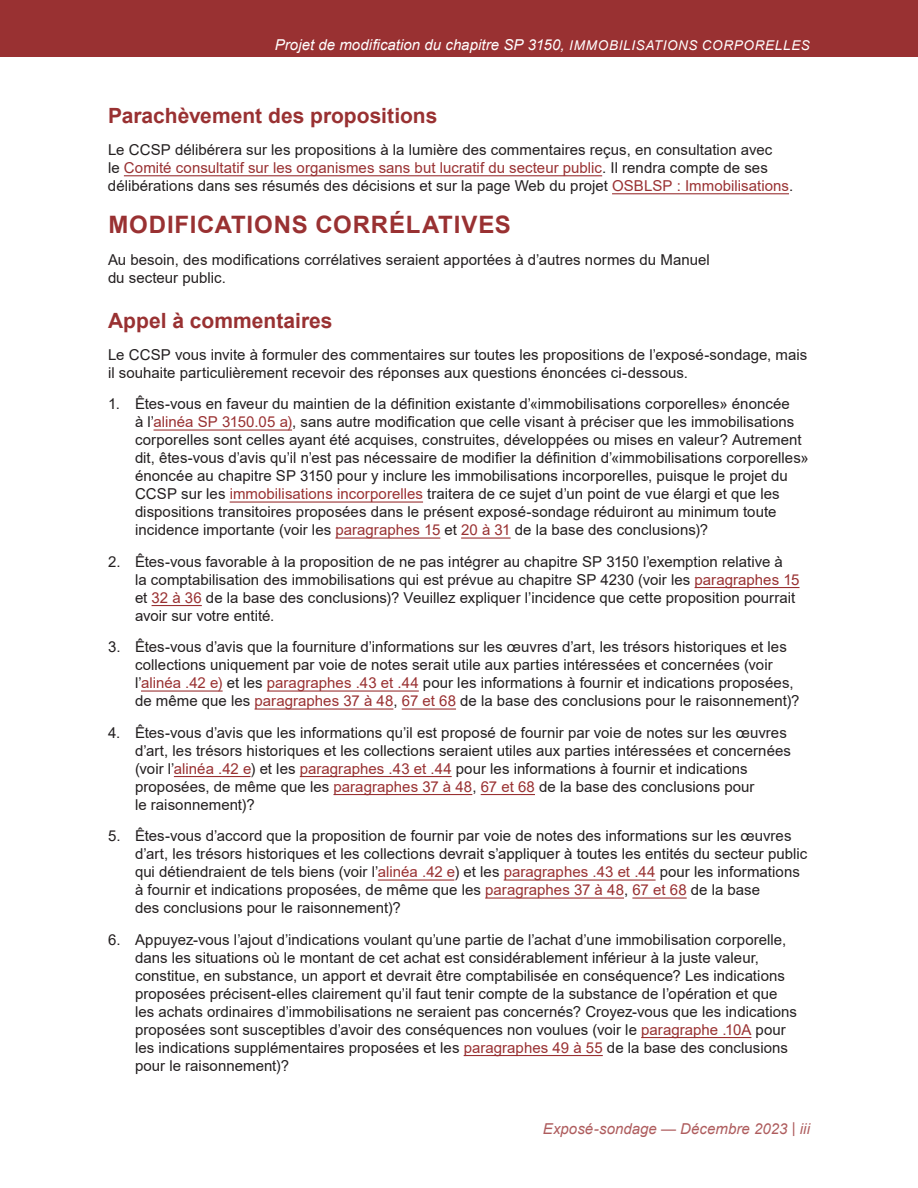
<style>
.page{position:relative;width:918px;height:1188px;background:#fff}
.page>*{position:absolute;margin:0;border:0;box-sizing:border-box;transform-origin:0 0}
.t1{font:700 24px "Arial";letter-spacing:.035em;color:#993132}
.t2{font:700 21px "Arial";color:#993132}
.t3{font:15px/18px "Arial";letter-spacing:.005em;color:#231f20}
.t4{font:italic 15px "Arial";letter-spacing:.005em;color:#fff}
.t5{font:italic 15px "Arial";letter-spacing:.005em;color:#ae5c5d}
.s1{font-size:13.5px}
.s2{color:#993132}
</style>
<div class="page">
<div style="left:0;top:0;width:918px;height:57px;background:#993132"></div>
<hr style="left:124px;top:175px;width:478px;height:1px;background:#993132">
<hr style="left:612px;top:193px;width:177px;height:1px;background:#993132">
<hr style="left:154px;top:429px;width:138px;height:2px;background:#993132">
<hr style="left:230px;top:501px;width:193px;height:2px;background:#993132">
<hr style="left:335px;top:537px;width:105px;height:2px;background:#993132">
<hr style="left:461px;top:537px;width:50px;height:2px;background:#993132">
<hr style="left:695px;top:587px;width:105px;height:1px;background:#993132">
<hr style="left:152px;top:605px;width:50px;height:1px;background:#993132">
<hr style="left:141px;top:690px;width:82px;height:2px;background:#993132">
<hr style="left:267px;top:690px;width:152px;height:2px;background:#993132">
<hr style="left:255px;top:708px;width:138px;height:2px;background:#993132">
<hr style="left:402px;top:708px;width:54px;height:2px;background:#993132">
<hr style="left:174px;top:776px;width:77px;height:1px;background:#993132">
<hr style="left:300px;top:776px;width:152px;height:1px;background:#993132">
<hr style="left:334px;top:794px;width:138px;height:1px;background:#993132">
<hr style="left:481px;top:794px;width:54px;height:1px;background:#993132">
<hr style="left:378px;top:879px;width:76px;height:2px;background:#993132">
<hr style="left:504px;top:879px;width:152px;height:2px;background:#993132">
<hr style="left:485px;top:897px;width:139px;height:2px;background:#993132">
<hr style="left:632px;top:897px;width:55px;height:2px;background:#993132">
<hr style="left:641px;top:1037px;width:110px;height:1px;background:#993132">
<hr style="left:464px;top:1055px;width:139px;height:1px;background:#993132">
<p class="t4" style="left:275px;top:35px;width:536px">Projet de modification du chapitre SP 3150, <span class="s1">IMMOBILISATIONS CORPORELLES</span></p>
<h3 class="t2" style="left:108px;top:101px;width:331px">Parachèvement des propositions</h3>
<p class="t3" style="left:108px;top:140px;width:687px">Le CCSP délibérera sur les propositions à la lumière des commentaires reçus, en consultation avec<br>le <span class="s2">Comité consultatif sur les organismes sans but lucratif du secteur public</span>. Il rendra compte de ses délibérations dans ses résumés des décisions et sur la page Web du projet <span class="s2">OSBLSP : Immobilisations</span>.</p>
<h2 class="t1" style="left:108px;top:208px;width:404px">MODIFICATIONS CORRÉLATIVES</h2>
<p class="t3" style="left:108px;top:250px;width:603px">Au besoin, des modifications corrélatives seraient apportées à d’autres normes du Manuel du secteur public.</p>
<h3 class="t2" style="left:108px;top:306px;width:226px">Appel à commentaires</h3>
<p class="t3" style="left:108px;top:345px;width:701px">Le CCSP vous invite à formuler des commentaires sur toutes les propositions de l’exposé-sondage, mais il souhaite particulièrement recevoir des réponses aux questions énoncées ci-dessous.</p>
<p class="t3" style="left:135px;top:395px;width:675px;text-indent:-27px">1. Êtes-vous en faveur du maintien de la définition existante d’«immobilisations corporelles» énoncée<br>à l’<span class="s2">alinéa SP 3150.05 a)</span>, sans autre modification que celle visant à préciser que les immobilisations corporelles sont celles ayant été acquises, construites, développées ou mises en valeur? Autrement dit, êtes-vous d’avis qu’il n’est pas nécessaire de modifier la définition d’«immobilisations corporelles» énoncée au chapitre SP 3150 pour y inclure les immobilisations incorporelles, puisque le projet du CCSP sur les <span class="s2">immobilisations incorporelles</span> traitera de ce sujet d’un point de vue élargi et que les dispositions transitoires proposées dans le présent exposé-sondage réduiront au minimum toute incidence importante (voir les <span class="s2">paragraphes 15</span> et <span class="s2">20 à 31</span> de la base des conclusions)?</p>
<p class="t3" style="left:135px;top:552px;width:666px;text-indent:-27px">2. Êtes-vous favorable à la proposition de ne pas intégrer au chapitre SP 3150 l’exemption relative à<br>la comptabilisation des immobilisations qui est prévue au chapitre SP 4230 (voir les <span class="s2">paragraphes 15 </span>et <span class="s2">32 à 36</span> de la base des conclusions)? Veuillez expliquer l’incidence que cette proposition pourrait avoir sur votre entité.</p>
<p class="t3" style="left:135px;top:638px;width:666px;text-indent:-27px">3. Êtes-vous d’avis que la fourniture d’informations sur les œuvres d’art, les trésors historiques et les collections uniquement par voie de notes serait utile aux parties intéressées et concernées (voir l’<span class="s2">alinéa .42 e)</span> et les <span class="s2">paragraphes .43 et .44</span> pour les informations à fournir et indications proposées, de même que les <span class="s2">paragraphes 37 à 48</span>, <span class="s2">67 et 68</span> de la base des conclusions pour le raisonnement)?</p>
<p class="t3" style="left:135px;top:723px;width:658px;text-indent:-27px">4. Êtes-vous d’avis que les informations qu’il est proposé de fournir par voie de notes sur les œuvres d’art, les trésors historiques et les collections seraient utiles aux parties intéressées et concernées (voir l’<span class="s2">alinéa .42 e</span>) et les <span class="s2">paragraphes .43 et .44</span> pour les informations à fournir et indications proposées, de même que les <span class="s2">paragraphes 37 à 48</span>, <span class="s2">67 et 68</span> de la base des conclusions pour<br>le raisonnement)?</p>
<p class="t3" style="left:135px;top:827px;width:674px;text-indent:-27px">5. Êtes-vous d’accord que la proposition de fournir par voie de notes des informations sur les œuvres d’art, les trésors historiques et les collections devrait s’appliquer à toutes les entités du secteur public qui détiendraient de tels biens (voir l’<span class="s2">alinéa .42 e</span>) et les <span class="s2">paragraphes .43 et .44</span> pour les informations à fournir et indications proposées, de même que les <span class="s2">paragraphes 37 à 48</span>, <span class="s2">67 et 68</span> de la base<br>des conclusions pour le raisonnement)?</p>
<p class="t3" style="left:135px;top:930px;width:664px;text-indent:-27px">6. Appuyez-vous l’ajout d’indications voulant qu’une partie de l’achat d’une immobilisation corporelle, dans les situations où le montant de cet achat est considérablement inférieur à la juste valeur, constitue, en substance, un apport et devrait être comptabilisée en conséquence? Les indications proposées précisent-elles clairement qu’il faut tenir compte de la substance de l’opération et que les achats ordinaires d’immobilisations ne seraient pas concernés? Croyez-vous que les indications proposées sont susceptibles d’avoir des conséquences non voulues (voir le <span class="s2">paragraphe .10A</span> pour les indications supplémentaires proposées et les <span class="s2">paragraphes 49 à 55</span> de la base des conclusions pour le raisonnement)?</p>
<p class="t5" style="left:543px;top:1119px;width:269px">Exposé-sondage — Décembre 2023 | iii</p>
</div>
